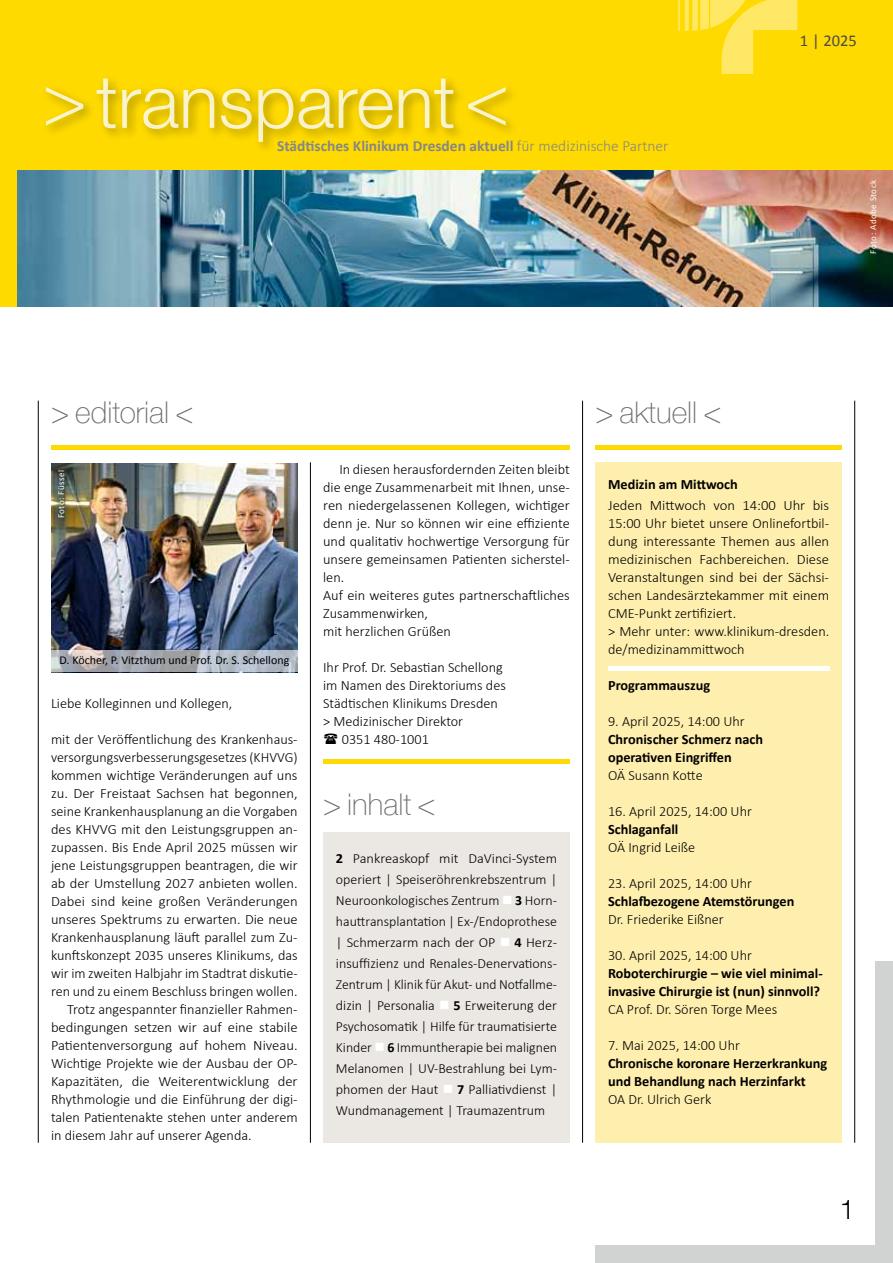
<style>
.page{position:relative;width:893px;height:1263px;background:#fff}
.page>*{position:absolute;margin:0;border:0;box-sizing:border-box;transform-origin:0 0}
.t1{font:100 30px "Helvetica Neue";color:#6e6e6e}
.t2{font:300 27px "Helvetica Neue";color:#000}
.t3{font:16.5px "Calibri";color:#4b4b4a}
.t4{font:700 15.45px "Calibri";color:#868786}
.t5{font:300 14.25px/18px "Calibri";color:#000}
.t6{font:700 14.25px/18px "Calibri";color:#000}
.t7{font:300 13.95px/21px "Calibri";color:#000;text-align:justify}
.t8{font:12px "Calibri";color:#000}
.t9{font:9px "Calibri";letter-spacing:.05em;color:#fff}
.s1{font-weight:300}
.s2{font-weight:700}
.s3{color:#fff}
</style>
<div class="page">
<div style="left:0;top:0;width:893px;height:170px;background:#ffda00"></div>
<div style="left:0;top:166px;width:17px;height:140px;background:#ffda00"></div>
<svg style="left:46px;top:79px;width:460px;height:63px"></svg>
<hr style="left:38px;top:401px;width:1px;height:742px;background:#000">
<hr style="left:310px;top:462px;width:1px;height:681px;background:#000">
<hr style="left:582px;top:401px;width:1px;height:742px;background:#000">
<hr style="left:854px;top:401px;width:1px;height:742px;background:#000">
<hr style="left:595px;top:446px;width:247px;height:4px;background:#ffda00">
<hr style="left:51px;top:446px;width:519px;height:4px;background:#ffda00">
<div style="left:595px;top:1246px;width:298px;height:17px;background:#d1d2d2"></div>
<div style="left:876px;top:961px;width:17px;height:302px;background:#d1d2d2"></div>
<svg style="left:678px;top:0;width:119px;height:74px"></svg>
<img style="left:17px;top:170px;width:876px;height:136px">
<hr style="left:323px;top:759px;width:247px;height:4px;background:#ffda00">
<div style="left:323px;top:832px;width:247px;height:311px;background:#ebe8e4"></div>
<div style="left:595px;top:462px;width:247px;height:681px;background:#ffefae"></div>
<img style="left:51px;top:464px;width:247px;height:187px">
<div style="left:608px;top:666px;width:221px;height:5px;background:#fff"></div>
<svg style="left:51px;top:651px;width:247px;height:21px;background:#afb3bb"></svg>
<p class="t4" style="left:277px;top:136px;width:393px">Städtisches Klinikum Dresden aktuell <span class="s1">für medizinische Partner</span></p>
<p class="t3" style="left:800px;top:31px;width:58px">1 | 2025</p>
<p class="t9" style="left:867px;top:254px;width:75px;rotate:-90deg">Foto: Adobe Stock</p>
<h1 class="t1" style="left:51px;top:389px;width:144px">&gt; editorial &lt;</h1>
<h1 class="t1" style="left:595px;top:389px;width:128px">&gt; aktuell &lt;</h1>
<p class="t9" style="left:56px;top:518px;width:50px;rotate:-90deg">Foto: Füssel</p>
<p class="t8" style="left:60px;top:653px;width:231px">D. Köcher, P. Vitzthum und Prof. Dr. S. Schellong</p>
<p class="t5" style="left:51px;top:694px;width:183px">Liebe Kolleginnen und Kollegen,</p>
<p class="t5" style="left:51px;top:730px;width:248px">mit der Veröffentlichung des Krankenhaus-</p>
<p class="t5" style="left:51px;top:748px;width:248px">versorgungsverbesserungsgesetzes (KHVVG)</p>
<p class="t5" style="left:51px;top:766px;width:248px">kommen wichtige Veränderungen auf uns</p>
<p class="t5" style="left:51px;top:784px;width:248px">zu. Der Freistaat Sachsen hat begonnen,</p>
<p class="t5" style="left:51px;top:802px;width:248px">seine Krankenhausplanung an die Vorgaben</p>
<p class="t5" style="left:51px;top:820px;width:248px">des KHVVG mit den Leistungsgruppen an-</p>
<p class="t5" style="left:51px;top:838px;width:248px">zupassen. Bis Ende April 2025 müssen wir</p>
<p class="t5" style="left:51px;top:856px;width:248px">jene Leistungsgruppen beantragen, die wir</p>
<p class="t5" style="left:51px;top:874px;width:248px">ab der Umstellung 2027 anbieten wollen.</p>
<p class="t5" style="left:51px;top:892px;width:248px">Dabei sind keine großen Veränderungen</p>
<p class="t5" style="left:51px;top:910px;width:248px">unseres Spektrums zu erwarten. Die neue</p>
<p class="t5" style="left:51px;top:928px;width:248px">Krankenhausplanung läuft parallel zum Zu-</p>
<p class="t5" style="left:51px;top:946px;width:248px">kunftskonzept 2035 unseres Klinikums, das</p>
<p class="t5" style="left:51px;top:964px;width:248px">wir im zweiten Halbjahr im Stadtrat diskutie-</p>
<p class="t5" style="left:51px;top:982px;width:248px">ren und zu einem Beschluss bringen wollen.</p>
<p class="t5" style="left:67px;top:1000px;width:232px">Trotz angespannter finanzieller Rahmen-</p>
<p class="t5" style="left:51px;top:1018px;width:248px">bedingungen setzen wir auf eine stabile</p>
<p class="t5" style="left:51px;top:1036px;width:248px">Patientenversorgung auf hohem Niveau.</p>
<p class="t5" style="left:51px;top:1054px;width:248px">Wichtige Projekte wie der Ausbau der OP-</p>
<p class="t5" style="left:51px;top:1072px;width:248px">Kapazitäten, die Weiterentwicklung der</p>
<p class="t5" style="left:51px;top:1090px;width:248px">Rhythmologie und die Einführung der digi-</p>
<p class="t5" style="left:51px;top:1108px;width:248px">talen Patientenakte stehen unter anderem</p>
<p class="t5" style="left:51px;top:1126px;width:202px">in diesem Jahr auf unserer Agenda.</p>
<p class="t5" style="left:323px;top:460px;width:248px;text-indent:16px">In diesen herausfordernden Zeiten bleibt die enge Zusammenarbeit mit Ihnen, unse&shy;ren niedergelassenen Kollegen, wichtiger denn je. Nur so können wir eine effiziente und qualitativ hochwertige Versorgung für unsere gemeinsamen Patienten sicherstel&shy;len.<br>Auf ein weiteres gutes partnerschaftliches Zusammenwirken,<br>mit herzlichen Grüßen</p>
<p class="t5" style="left:323px;top:658px;width:181px">Ihr Prof. Dr. Sebastian Schellong</p>
<p class="t5" style="left:323px;top:676px;width:184px">im Namen des Direktoriums des</p>
<p class="t5" style="left:323px;top:694px;width:176px">Städtischen Klinikums Dresden</p>
<p class="t5" style="left:323px;top:712px;width:142px">&gt; Medizinischer Direktor</p>
<p class="t5" style="left:342px;top:730px;width:89px">0351 480-1001</p>
<h1 class="t1" style="left:323px;top:782px;width:114px">&gt; inhalt &lt;</h1>
<p class="t7" style="left:336px;top:848px;width:223px"><span class="s2">2</span> Pankreaskopf mit DaVinci-System operiert | Speiseröhrenkrebszentrum | Neuroonkologisches Zentrum <span class="s3">■</span> <span class="s2">3</span> Horn&shy;hauttransplantation | Ex-/Endoprothese | Schmerzarm nach der OP <span class="s3">■</span> <span class="s2">4</span> Herz&shy;insuffizienz und Renales-Denervations-Zentrum | Klinik für Akut- und Notfallme&shy;dizin | Personalia <span class="s3">■</span> <span class="s2">5</span> Erweiterung der Psychosomatik | Hilfe für traumatisierte Kinder <span class="s3">■</span> <span class="s2">6</span> Immuntherapie bei malignen Melanomen | UV-Bestrahlung bei Lym&shy;phomen der Haut <span class="s3">■</span> <span class="s2">7</span> Palliativdienst | Wundmanagement | Traumazentrum</p>
<p class="t6" style="left:608px;top:475px;width:131px">Medizin am Mittwoch</p>
<p class="t5" style="left:608px;top:496px;width:223px">Jeden Mittwoch von 14:00 Uhr bis 15:00 Uhr bietet unsere Onlinefortbil&shy;dung interessante Themen aus allen medizinischen Fachbereichen. Diese Veranstaltungen sind bei der Sächsi&shy;schen Landesärztekammer mit einem CME-Punkt zertifiziert.<br>&gt; Mehr unter: www.klinikum-dresden. de/medizinammittwoch</p>
<p class="t6" style="left:608px;top:675px;width:104px">Programmauszug</p>
<p class="t5" style="left:608px;top:712px;width:138px">9. April 2025, 14:00 Uhr</p>
<p class="t6" style="left:608px;top:729px;width:156px">Chronischer Schmerz nach operativen Eingriffen</p>
<p class="t5" style="left:608px;top:766px;width:96px">OÄ Susann Kotte</p>
<p class="t5" style="left:608px;top:802px;width:145px">16. April 2025, 14:00 Uhr</p>
<p class="t6" style="left:608px;top:819px;width:72px">Schlaganfall</p>
<p class="t5" style="left:608px;top:838px;width:89px">OÄ Ingrid Leiße</p>
<p class="t5" style="left:608px;top:874px;width:145px">23. April 2025, 14:00 Uhr</p>
<p class="t6" style="left:608px;top:891px;width:188px">Schlafbezogene Atemstörungen</p>
<p class="t5" style="left:608px;top:910px;width:117px">Dr. Friederike Eißner</p>
<p class="t5" style="left:608px;top:946px;width:145px">30. April 2025, 14:00 Uhr</p>
<p class="t6" style="left:608px;top:963px;width:216px">Roboterchirurgie – wie viel minimal&shy;invasive Chirurgie ist (nun) sinnvoll?</p>
<p class="t5" style="left:608px;top:1000px;width:171px">CA Prof. Dr. Sören Torge Mees</p>
<p class="t5" style="left:608px;top:1036px;width:133px">7. Mai 2025, 14:00 Uhr</p>
<p class="t6" style="left:608px;top:1053px;width:221px">Chronische koronare Herzerkrankung und Behandlung nach Herzinfarkt</p>
<p class="t5" style="left:608px;top:1090px;width:105px">OA Dr. Ulrich Gerk</p>
<h2 class="t2" style="left:840px;top:1187px;width:17px">1</h2>
</div>
